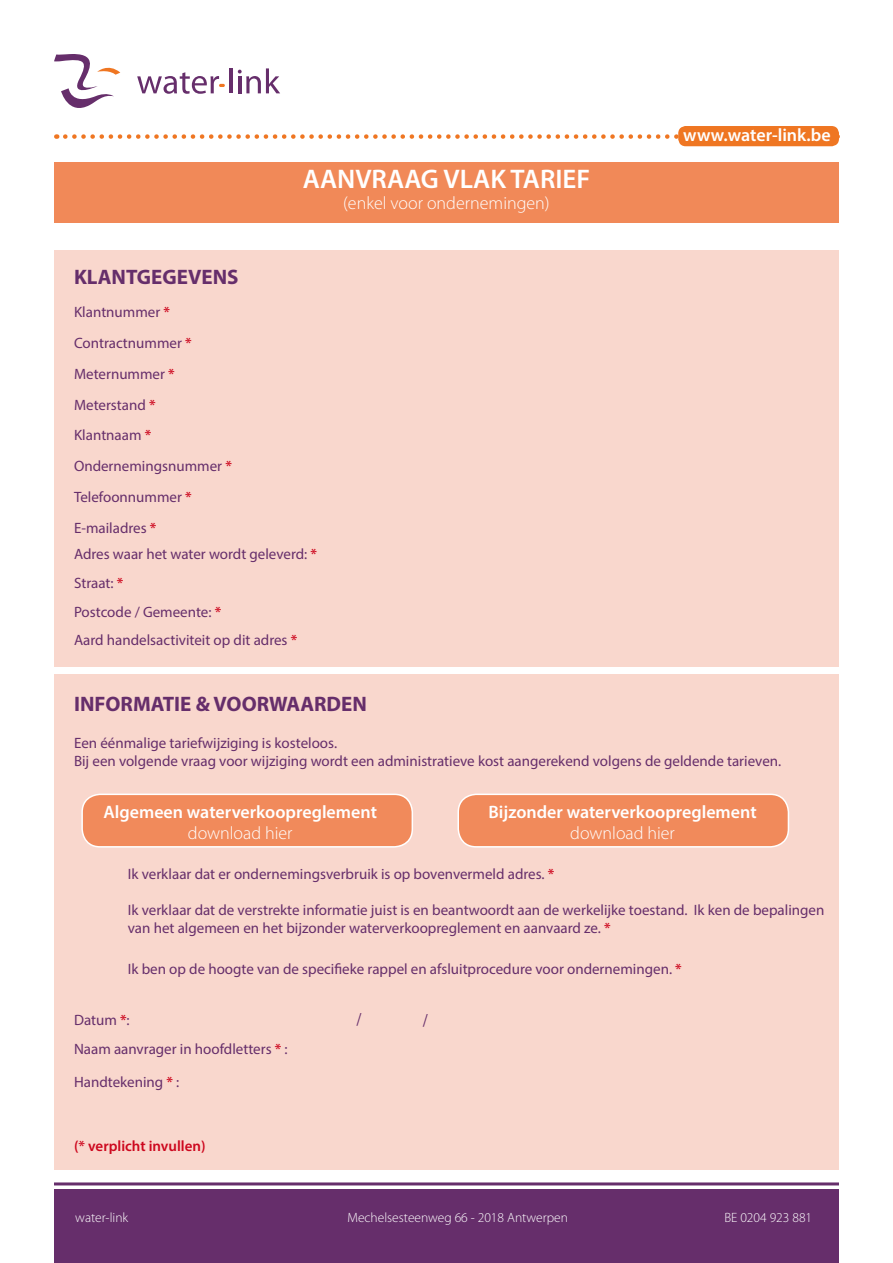
<style>
.page{position:relative;width:893px;height:1263px;background:#fff}
.page>*{position:absolute;margin:0;border:0;box-sizing:border-box;transform-origin:0 0}
.t1{font:600 27px "Myriad Pro";color:#fff}
.t2{font:700 21px "Myriad Pro";color:#662e6b}
.t3{font:600 18px "Myriad Pro";color:#fff}
.t4{font:300 18px "Myriad Pro";color:#fff}
.t5{font:18px "Minion Pro";color:#662e6b}
.t6{font:15px/30.8px "Myriad Pro";color:#662e6b}
.t7{font:600 15px "Myriad Pro";color:#cd071e}
.t8{font:300 13.5px "Myriad Pro";color:#fff}
.s1{font-weight:600;color:#cd071e}
</style>
<div class="page">
<div style="left:54px;top:250px;width:785px;height:416px;background:#f9d7cd"></div>
<svg style="left:238px;top:68px;width:42px;height:25px"></svg>
<hr style="left:230px;top:68px;width:3px;height:25px;background:#662e6b">
<svg style="left:54px;top:54px;width:66px;height:54px"></svg>
<svg style="left:137px;top:72px;width:88px;height:22px"></svg>
<svg style="left:65px;top:134px;width:613px;height:5px"></svg>
<div style="left:678px;top:126px;width:161px;height:20px;background:#ef7622;border-radius:8px"></div>
<div style="left:54px;top:162px;width:785px;height:60px;background:#f18958"></div>
<div style="left:54px;top:1189px;width:785px;height:73px;background:#662e6b"></div>
<hr style="left:54px;top:1182px;width:785px;height:3px;background:#662e6b">
<div style="left:54px;top:674px;width:785px;height:495px;background:#f9d7cd"></div>
<div style="left:82px;top:794px;width:330px;height:53px;background:#f18a5b;border-radius:18px"></div>
<div style="left:81px;top:793px;width:332px;height:54px;border:2px solid #fff;border-radius:18px"></div>
<div style="left:458px;top:794px;width:330px;height:53px;background:#f18a5b;border-radius:18px"></div>
<div style="left:457px;top:793px;width:332px;height:54px;border:2px solid #fff;border-radius:18px"></div>
<h2 class="t2" style="left:74px;top:263px;width:166px">KLANTGEGEVENS</h2>
<p class="t6" style="left:74px;top:297px;width:98px">Klantnummer <span class="s1">*</span></p>
<p class="t6" style="left:74px;top:327px;width:119px">Contractnummer <span class="s1">*</span></p>
<p class="t6" style="left:74px;top:358px;width:102px">Meternummer <span class="s1">*<br></span>Meterstand <span class="s1">*</span></p>
<p class="t6" style="left:74px;top:420px;width:159px">Klantnaam <span class="s1">*<br></span>Ondernemingsnummer <span class="s1">*</span></p>
<p class="t6" style="left:74px;top:481px;width:119px">Telefoonnummer <span class="s1">*</span></p>
<p class="t6" style="left:74px;top:512px;width:84px">E-mailadres <span class="s1">*</span></p>
<h1 class="t1" style="left:303px;top:162px;width:289px">AANVRAAG VLAK TARIEF</h1>
<p class="t4" style="left:343px;top:194px;width:208px">(enkel voor ondernemingen)</p>
<p class="t6" style="left:74px;top:538px;width:245px">Adres waar het water wordt geleverd: <span class="s1">*</span></p>
<p class="t6" style="left:74px;top:568px;width:149px;line-height:28.8px">Straat: <span class="s1">*<br></span>Postcode / Gemeente: <span class="s1">*</span></p>
<p class="t6" style="left:74px;top:625px;width:225px">Aard handelsactiviteit op dit adres <span class="s1">*</span></p>
<p class="t3" style="left:683px;top:123px;width:149px">www.water-link.be</p>
<h2 class="t2" style="left:74px;top:690px;width:294px">INFORMATIE &amp; VOORWAARDEN</h2>
<p class="t6" style="left:74px;top:733px;width:709px;line-height:18px">Een éénmalige tariefwijziging is kosteloos.<br>Bij een volgende vraag voor wijziging wordt een administratieve kost aangerekend volgens de geldende tarieven.</p>
<p class="t3" style="left:103px;top:800px;width:275px">Algemeen waterverkoopreglement</p>
<p class="t4" style="left:188px;top:823px;width:106px">download hier</p>
<p class="t3" style="left:488px;top:800px;width:270px">Bijzonder waterverkoopreglement</p>
<p class="t4" style="left:570px;top:823px;width:106px">download hier</p>
<p class="t6" style="left:128px;top:859px;width:428px">Ik verklaar dat er ondernemingsverbruik is op bovenvermeld adres. <span class="s1">*</span></p>
<p class="t6" style="left:128px;top:901px;width:698px;line-height:18px">Ik verklaar dat de verstrekte informatie juist is en beantwoordt aan de werkelijke toestand. Ik ken de bepalingen van het algemeen en het bijzonder waterverkoopreglement en aanvaard ze. <span class="s1">*</span></p>
<p class="t6" style="left:128px;top:954px;width:556px">Ik ben op de hoogte van de specifieke rappel en afsluitprocedure voor ondernemingen. <span class="s1">*</span></p>
<p class="t6" style="left:74px;top:1004px;width:57px">Datum <span class="s1">*</span>:</p>
<p class="t5" style="left:356px;top:1008px;width:7px">/</p>
<p class="t5" style="left:422px;top:1008px;width:7px">/</p>
<p class="t6" style="left:74px;top:1032px;width:215px;line-height:32.7px">Naam aanvrager in hoofdletters <span class="s1">*</span> :<br>Handtekening <span class="s1">*</span> :</p>
<p class="t7" style="left:74px;top:1136px;width:133px">(* verplicht invullen)</p>
<p class="t8" style="left:75px;top:1210px;width:55px">water-link</p>
<p class="t8" style="left:347px;top:1210px;width:222px">Mechelsesteenweg 66 - 2018 Antwerpen</p>
<p class="t8" style="left:724px;top:1210px;width:89px">BE 0204 923 881</p>
</div>
